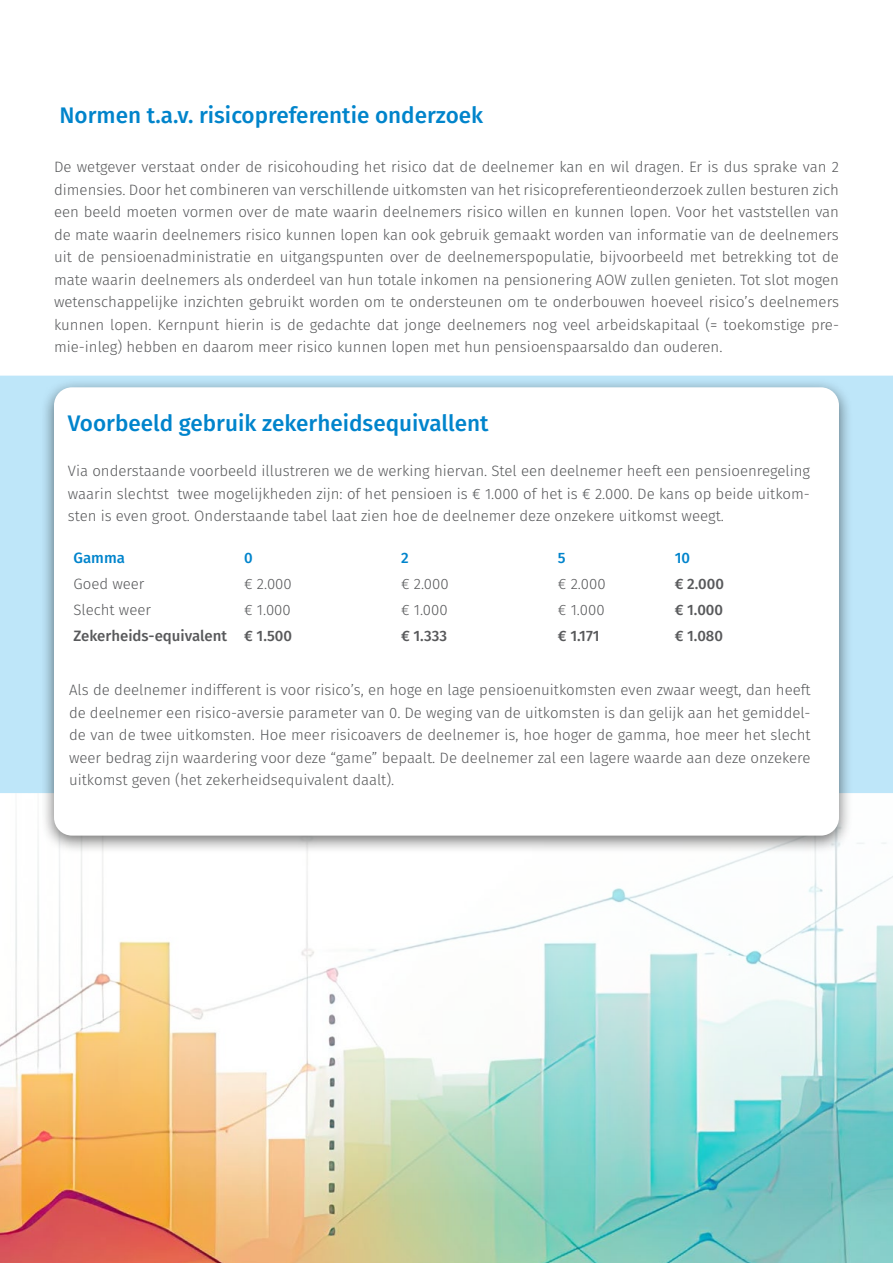
<style>
.page{position:relative;width:893px;height:1263px;background:#fff}
.page>*{position:absolute;margin:0;border:0;box-sizing:border-box;transform-origin:0 0}
.t1{font:500 22.5px "Fira Sans";color:#0084cb}
.t2{font:500 22.5px "Fira Sans";color:#0084cc}
.t3{font:300 15px/22.5px "Fira Sans";color:#58595b;text-align:justify}
.t4{font:500 15px "Fira Sans";color:#58595b}
.t5{font:500 15px "Fira Sans";color:#0084cc}
</style>
<div class="page">
<img style="left:0;top:793px;width:893px;height:470px">
<div style="left:0;top:376px;width:893px;height:417px;background:#bee6f9"></div>
<div style="left:40px;top:378px;width:813px;height:476px;background:#000;opacity:.55"></div>
<div style="left:54px;top:387px;width:785px;height:449px;background:#fff;border-radius:18px"></div>
<h1 class="t1" style="left:60px;top:98px;width:425px">Normen t.a.v. risicopreferentie onderzoek</h1>
<p class="t3" style="left:54px;top:156px;width:787px">De wetgever verstaat onder de risicohouding het risico dat de deelnemer kan en wil dragen. Er is dus sprake van 2 dimensies. Door het combineren van verschillende uitkomsten van het risicopreferentieonderzoek zullen besturen zich een beeld moeten vormen over de mate waarin deelnemers risico willen en kunnen lopen. Voor het vaststellen van de mate waarin deelnemers risico kunnen lopen kan ook gebruik gemaakt worden van informatie van de deelnemers uit de pensioenadministratie en uitgangspunten over de deelnemerspopulatie, bijvoorbeeld met betrekking tot de mate waarin deelnemers als onderdeel van hun totale inkomen na pensionering AOW zullen genieten. Tot slot mogen wetenschappelijke inzichten gebruikt worden om te ondersteunen om te onderbouwen hoeveel risico’s deelnemers kunnen lopen. Kernpunt hierin is de gedachte dat jonge deelnemers nog veel arbeidskapitaal (= toekomstige pre&shy;mie-inleg) hebben en daarom meer risico kunnen lopen met hun pensioenspaarsaldo dan ouderen.</p>
<h1 class="t2" style="left:68px;top:405px;width:422px">Voorbeeld gebruik zekerheidsequivallent</h1>
<p class="t3" style="left:68px;top:460px;width:744px">Via onderstaande voorbeeld illustreren we de werking hiervan. Stel een deelnemer heeft een pensioenregeling waarin slechtst twee mogelijkheden zijn: of het pensioen is € 1.000 of het is € 2.000. De kans op beide uitkom&shy;sten is even groot. Onderstaande tabel laat zien hoe de deelnemer deze onzekere uitkomst weegt.</p>
<p class="t5" style="left:74px;top:545px;width:53px">Gamma</p>
<p class="t5" style="left:244px;top:545px;width:10px">0</p>
<p class="t5" style="left:401px;top:545px;width:9px">2</p>
<p class="t5" style="left:558px;top:545px;width:9px">5</p>
<p class="t5" style="left:675px;top:545px;width:17px">10</p>
<p class="t3" style="left:74px;top:572px;width:72px">Goed weer</p>
<p class="t3" style="left:244px;top:572px;width:49px">€ 2.000</p>
<p class="t3" style="left:401px;top:572px;width:49px">€ 2.000</p>
<p class="t3" style="left:558px;top:572px;width:49px">€ 2.000</p>
<p class="t4" style="left:675px;top:571px;width:51px">€ 2.000</p>
<p class="t3" style="left:74px;top:598px;width:79px">Slecht weer</p>
<p class="t3" style="left:244px;top:598px;width:48px">€ 1.000</p>
<p class="t3" style="left:401px;top:598px;width:48px">€ 1.000</p>
<p class="t3" style="left:558px;top:598px;width:48px">€ 1.000</p>
<p class="t4" style="left:675px;top:597px;width:50px">€ 1.000</p>
<p class="t4" style="left:74px;top:623px;width:220px">Zekerheids-equivalent € 1.500</p>
<p class="t4" style="left:401px;top:623px;width:48px">€ 1.333</p>
<p class="t4" style="left:558px;top:623px;width:43px">€ 1.171</p>
<p class="t4" style="left:675px;top:623px;width:50px">€ 1.080</p>
<p class="t3" style="left:69px;top:679px;width:743px">Als de deelnemer indifferent is voor risico’s, en hoge en lage pensioenuitkomsten even zwaar weegt, dan heeft de deelnemer een risico-aversie parameter van 0. De weging van de uitkomsten is dan gelijk aan het gemiddel&shy;de van de twee uitkomsten. Hoe meer risicoavers de deelnemer is, hoe hoger de gamma, hoe meer het slecht weer bedrag zijn waardering voor deze “game” bepaalt. De deelnemer zal een lagere waarde aan deze onzekere uitkomst geven (het zekerheidsequivalent daalt).</p>
</div>
